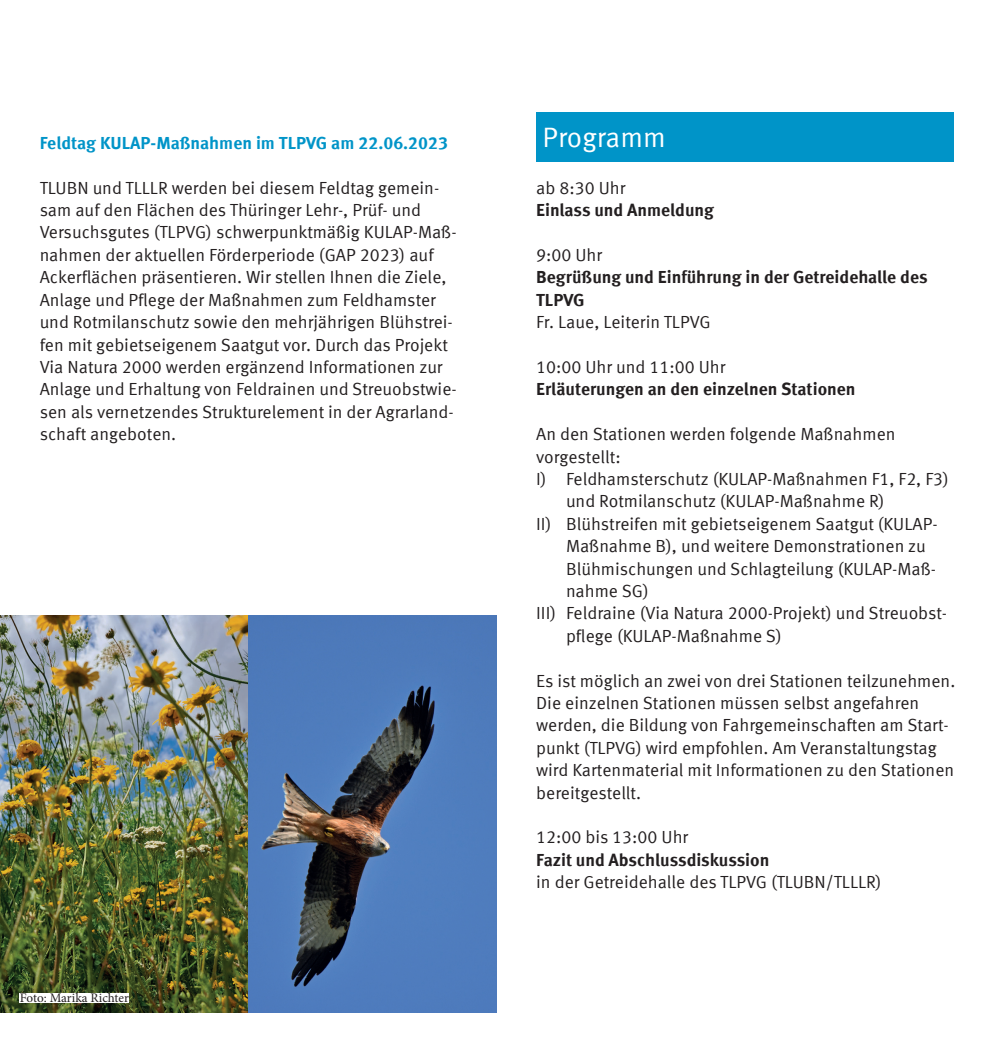
<style>
.page{position:relative;width:993px;height:1042px;background:#fff}
.page>*{position:absolute;margin:0;border:0;box-sizing:border-box;transform-origin:0 0}
.t1{font:28px "Meta Offc Pro Norm";color:#fff}
.t2{font:17.5px/22.4px "Meta Offc Pro Norm";color:#231f20}
.t3{font:700 17.5px/22.4px "Meta Offc Pro";color:#231f20}
.t4{font:700 17.5px "Meta Offc Pro";color:#0094c8}
.t5{font:13.12px "Minion Pro";letter-spacing:-.005em;color:#231f20}
</style>
<div class="page">
<img style="left:0;top:615px;width:496px;height:397px">
<div style="left:20px;top:993px;width:109px;height:9px;background:#fff"></div>
<div style="left:536px;top:112px;width:416px;height:49px;background:#0094c8"></div>
<h1 class="t1" style="left:542px;top:116px;width:125px">Programm</h1>
<p class="t4" style="left:40px;top:129px;width:410px">Feldtag KULAP-Maßnahmen im TLPVG am 22.06.2023</p>
<p class="t2" style="left:40px;top:175px;width:418px">TLUBN und TLLLR werden bei diesem Feldtag gemein&shy;sam auf den Flächen des Thüringer Lehr-, Prüf- und Versuchsgutes (TLPVG) schwerpunktmäßig KULAP-Maß&shy;nahmen der aktuellen Förderperiode (GAP 2023) auf Ackerflächen präsentieren. Wir stellen Ihnen die Ziele, Anlage und Pflege der Maßnahmen zum Feldhamster und Rotmilanschutz sowie den mehrjährigen Blühstrei&shy;fen mit gebietseigenem Saatgut vor. Durch das Projekt Via Natura 2000 werden ergänzend Informationen zur Anlage und Erhaltung von Feldrainen und Streuobstwie&shy;sen als vernetzendes Strukturelement in der Agrarland&shy;schaft angeboten.</p>
<p class="t2" style="left:536px;top:175px;width:91px">ab 8:30 Uhr</p>
<p class="t3" style="left:536px;top:198px;width:179px">Einlass und Anmeldung</p>
<p class="t2" style="left:536px;top:242px;width:67px">9:00 Uhr</p>
<p class="t3" style="left:536px;top:265px;width:393px">Begrüßung und Einführung in der Getreidehalle des<br>TLPVG</p>
<p class="t2" style="left:536px;top:310px;width:176px">Fr. Laue, Leiterin TLPVG</p>
<p class="t2" style="left:536px;top:354px;width:191px">10:00 Uhr und 11:00 Uhr</p>
<p class="t3" style="left:536px;top:377px;width:321px">Erläuterungen an den einzelnen Stationen</p>
<p class="t2" style="left:536px;top:422px;width:361px">An den Stationen werden folgende Maßnahmen</p>
<p class="t2" style="left:536px;top:444px;width:86px">vorgestellt:</p>
<p class="t2" style="left:536px;top:466px;width:414px">I) Feldhamsterschutz (KULAP-Maßnahmen F1, F2, F3)</p>
<p class="t2" style="left:566px;top:489px;width:320px">und Rotmilanschutz (KULAP-Maßnahme R)</p>
<p class="t2" style="left:536px;top:511px;width:403px">II) Blühstreifen mit gebietseigenem Saatgut (KULAP-</p>
<p class="t2" style="left:566px;top:534px;width:361px">Maßnahme B), und weitere Demonstrationen zu</p>
<p class="t2" style="left:566px;top:556px;width:371px">Blühmischungen und Schlagteilung (KULAP-Maß-</p>
<p class="t2" style="left:566px;top:578px;width:84px">nahme SG)</p>
<p class="t2" style="left:536px;top:601px;width:412px">III) Feldraine (Via Natura 2000-Projekt) und Streuobst-</p>
<p class="t2" style="left:566px;top:623px;width:217px">pflege (KULAP-Maßnahme S)</p>
<p class="t2" style="left:536px;top:668px;width:420px">Es ist möglich an zwei von drei Stationen teilzunehmen.<br>Die einzelnen Stationen müssen selbst angefahren werden, die Bildung von Fahrgemeinschaften am Start&shy;punkt (TLPVG) wird empfohlen. Am Veranstaltungstag wird Kartenmaterial mit Informationen zu den Stationen bereitgestellt.</p>
<p class="t2" style="left:536px;top:825px;width:153px">12:00 bis 13:00 Uhr</p>
<p class="t3" style="left:536px;top:847px;width:234px">Fazit und Abschlussdiskussion</p>
<p class="t2" style="left:536px;top:870px;width:347px">in der Getreidehalle des TLPVG (TLUBN/TLLLR)</p>
<p class="t5" style="left:20px;top:989px;width:111px">Foto: Marika Richter</p>
</div>
